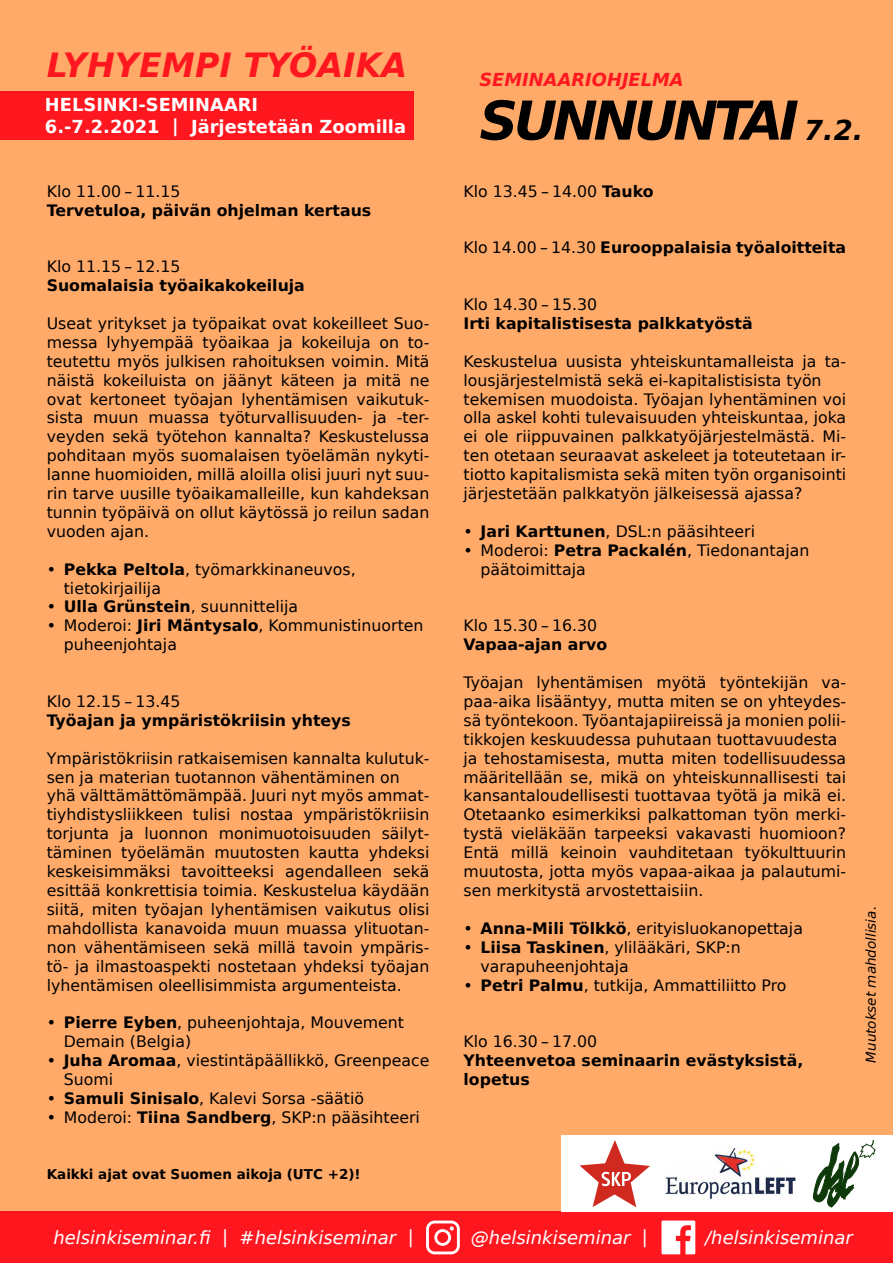
<style>
.page{position:relative;width:893px;height:1263px;background:#ffaa69}
.page>*{position:absolute;margin:0;border:0;box-sizing:border-box;transform-origin:0 0}
.t1{font:italic 700 53.55px "DejaVu Sans";letter-spacing:-.08em;color:#000}
.t2{font:italic 700 33.3px "DejaVu Sans";color:#ff1720}
.t3{font:italic 18px "DejaVu Sans";color:#fff}
.t4{font:700 17.85px/21.5px "DejaVu Sans";color:#fff}
.t5{font:italic 700 17.85px "DejaVu Sans";color:#ff1720}
.t6{font:15.75px/18.9px "DejaVu Sans";color:#000}
.t7{font:700 15.75px/18.9px "DejaVu Sans";color:#000}
.t8{font:700 13.5px "DejaVu Sans";color:#000}
.t9{font:italic 13.5px "DejaVu Sans";color:#000}
.s1{font-weight:700}
.s2{font-size:27.3px}
.s3{font-weight:400}
</style>
<div class="page">
<div style="left:0;top:91px;width:413px;height:49px;background:#ff1720"></div>
<div style="left:0;top:1212px;width:893px;height:51px;background:#ff1720"></div>
<svg style="left:661px;top:1220px;width:34px;height:34px"></svg>
<svg style="left:426px;top:1220px;width:34px;height:34px"></svg>
<div style="left:561px;top:1135px;width:332px;height:77px;background:#fff"></div>
<svg style="left:579px;top:1140px;width:71px;height:67px"></svg>
<img style="left:665px;top:1148px;width:131px;height:51px">
<svg style="left:813px;top:1140px;width:63px;height:67px"></svg>
<h2 class="t2" style="left:47px;top:39px;width:362px">LYHYEMPI TYÖAIKA</h2>
<p class="t4" style="left:45px;top:94px;width:363px">HELSINKI-SEMINAARI<br>6.-7.2.2021 | Järjestetään Zoomilla</p>
<p class="t6" style="left:47px;top:181px;width:135px">Klo 11.00 – 11.15</p>
<p class="t7" style="left:47px;top:200px;width:326px">Tervetuloa, päivän ohjelman kertaus</p>
<p class="t6" style="left:47px;top:257px;width:135px">Klo 11.15 – 12.15</p>
<p class="t7" style="left:47px;top:276px;width:260px">Suomalaisia työaikakokeiluja</p>
<p class="t6" style="left:47px;top:314px;width:384px;text-align:justify">Useat yritykset ja työpaikat ovat kokeilleet Suo&shy;messa lyhyempää työaikaa ja kokeiluja on to&shy;teutettu myös julkisen rahoituksen voimin. Mitä näistä kokeiluista on jäänyt käteen ja mitä ne ovat kertoneet työajan lyhentämisen vaikutuk&shy;sista muun muassa työturvallisuuden- ja -ter&shy;veyden sekä työtehon kannalta? Keskustelussa pohditaan myös suomalaisen työelämän nykyti&shy;lanne huomioiden, millä aloilla olisi juuri nyt suu&shy;rin tarve uusille työaikamalleille, kun kahdeksan tunnin työpäivä on ollut käytössä jo reilun sadan vuoden ajan.</p>
<p class="t6" style="left:64px;top:559px;width:293px;text-indent:-17px">• <span class="s1">Pekka Peltola</span>, työmarkkinaneuvos, tietokirjailija</p>
<p class="t6" style="left:47px;top:597px;width:253px">• <span class="s1">Ulla Grünstein</span>, suunnittelija</p>
<p class="t6" style="left:64px;top:616px;width:361px;text-indent:-17px">• Moderoi: <span class="s1">Jiri Mäntysalo</span>, Kommunistinuorten puheenjohtaja</p>
<p class="t6" style="left:47px;top:692px;width:135px">Klo 12.15 – 13.45</p>
<p class="t7" style="left:47px;top:710px;width:306px">Työajan ja ympäristökriisin yhteys</p>
<p class="t6" style="left:47px;top:748px;width:384px">Ympäristökriisin ratkaisemisen kannalta kulutuk&shy;sen ja materian tuotannon vähentäminen on yhä välttämättömämpää. Juuri nyt myös ammat&shy;tiyhdistysliikkeen tulisi nostaa ympäristökriisin torjunta ja luonnon monimuotoisuuden säilyt&shy;täminen työelämän muutosten kautta yhdeksi keskeisimmäksi tavoitteeksi agendalleen sekä esittää konkrettisia toimia. Keskustelua käydään siitä, miten työajan lyhentämisen vaikutus olisi mahdollista kanavoida muun muassa ylituotan&shy;non vähentämiseen sekä millä tavoin ympäris&shy;tö- ja ilmastoaspekti nostetaan yhdeksi työajan lyhentämisen oleellisimmista argumenteista.</p>
<p class="t6" style="left:64px;top:1013px;width:342px;text-indent:-17px">• <span class="s1">Pierre Eyben</span>, puheenjohtaja, Mouvement<br>Demain (Belgia)</p>
<p class="t6" style="left:64px;top:1051px;width:367px;text-indent:-17px">• <span class="s1">Juha Aromaa</span>, viestintäpäällikkö, Greenpeace<br>Suomi</p>
<p class="t6" style="left:47px;top:1088px;width:319px">• <span class="s1">Samuli Sinisalo</span>, Kalevi Sorsa -säätiö</p>
<p class="t6" style="left:47px;top:1107px;width:375px">• Moderoi: <span class="s1">Tiina Sandberg</span>, SKP:n pääsihteeri</p>
<p class="t8" style="left:47px;top:1163px;width:316px">Kaikki ajat ovat Suomen aikoja (UTC +2)!</p>
<p class="t5" style="left:479px;top:66px;width:206px">SEMINAARIOHJELMA</p>
<h1 class="t1" style="left:479px;top:80px;width:385px">SUNNUNTAI <span class="s2">7.2.</span></h1>
<p class="t6" style="left:463px;top:181px;width:192px">Klo 13.45 – 14.00 <span class="s1">Tauko</span></p>
<p class="t7" style="left:463px;top:238px;width:384px"><span class="s3">Klo 14.00 – 14.30</span> Eurooppalaisia työaloitteita</p>
<p class="t6" style="left:463px;top:295px;width:135px">Klo 14.30 – 15.30</p>
<p class="t7" style="left:463px;top:313px;width:291px">Irti kapitalistisesta palkkatyöstä</p>
<p class="t6" style="left:463px;top:351px;width:384px">Keskustelua uusista yhteiskuntamalleista ja ta&shy;lousjärjestelmistä sekä ei-kapitalistisista työn tekemisen muodoista. Työajan lyhentäminen voi olla askel kohti tulevaisuuden yhteiskuntaa, joka ei ole riippuvainen palkkatyöjärjestelmästä. Mi&shy;ten otetaan seuraavat askeleet ja toteutetaan ir&shy;tiotto kapitalismista sekä miten työn organisointi järjestetään palkkatyön jälkeisessä ajassa?</p>
<p class="t6" style="left:463px;top:521px;width:293px">• <span class="s1">Jari Karttunen</span>, DSL:n pääsihteeri</p>
<p class="t6" style="left:480px;top:540px;width:330px;text-indent:-17px">• Moderoi: <span class="s1">Petra Packalén</span>, Tiedonantajan päätoimittaja</p>
<p class="t6" style="left:463px;top:616px;width:135px">Klo 15.30 – 16.30</p>
<p class="t7" style="left:463px;top:635px;width:145px">Vapaa-ajan arvo</p>
<p class="t6" style="left:463px;top:673px;width:384px">Työajan lyhentämisen myötä työntekijän va&shy;paa-aika lisääntyy, mutta miten se on yhteydes&shy;sä työntekoon. Työantajapiireissä ja monien polii&shy;tikkojen keskuudessa puhutaan tuottavuudesta ja tehostamisesta, mutta miten todellisuudessa määritellään se, mikä on yhteiskunnallisesti tai kansantaloudellisesti tuottavaa työtä ja mikä ei.<br>Otetaanko esimerkiksi palkattoman työn merki&shy;tystä vieläkään tarpeeksi vakavasti huomioon?<br>Entä millä keinoin vauhditetaan työkulttuurin muutosta, jotta myös vapaa-aikaa ja palautumi&shy;sen merkitystä arvostettaisiin.</p>
<p class="t6" style="left:463px;top:918px;width:341px">• <span class="s1">Anna-Mili Tölkkö</span>, erityisluokanopettaja</p>
<p class="t6" style="left:480px;top:937px;width:262px;text-indent:-17px">• <span class="s1">Liisa Taskinen</span>, ylilääkäri, SKP:n varapuheenjohtaja</p>
<p class="t6" style="left:463px;top:975px;width:325px">• <span class="s1">Petri Palmu</span>, tutkija, Ammattiliitto Pro</p>
<p class="t6" style="left:463px;top:1032px;width:135px">Klo 16.30 – 17.00</p>
<p class="t7" style="left:463px;top:1051px;width:341px">Yhteenvetoa seminaarin evästyksistä, lopetus</p>
<p class="t9" style="left:861px;top:1063px;width:158px;rotate:-90deg">Muutokset mahdollisia.</p>
<p class="t3" style="left:53px;top:1225px;width:362px">helsinkiseminar.fi | #helsinkiseminar |</p>
<p class="t3" style="left:471px;top:1225px;width:179px">@helsinkiseminar |</p>
<p class="t3" style="left:705px;top:1225px;width:149px">/helsinkiseminar</p>
</div>
